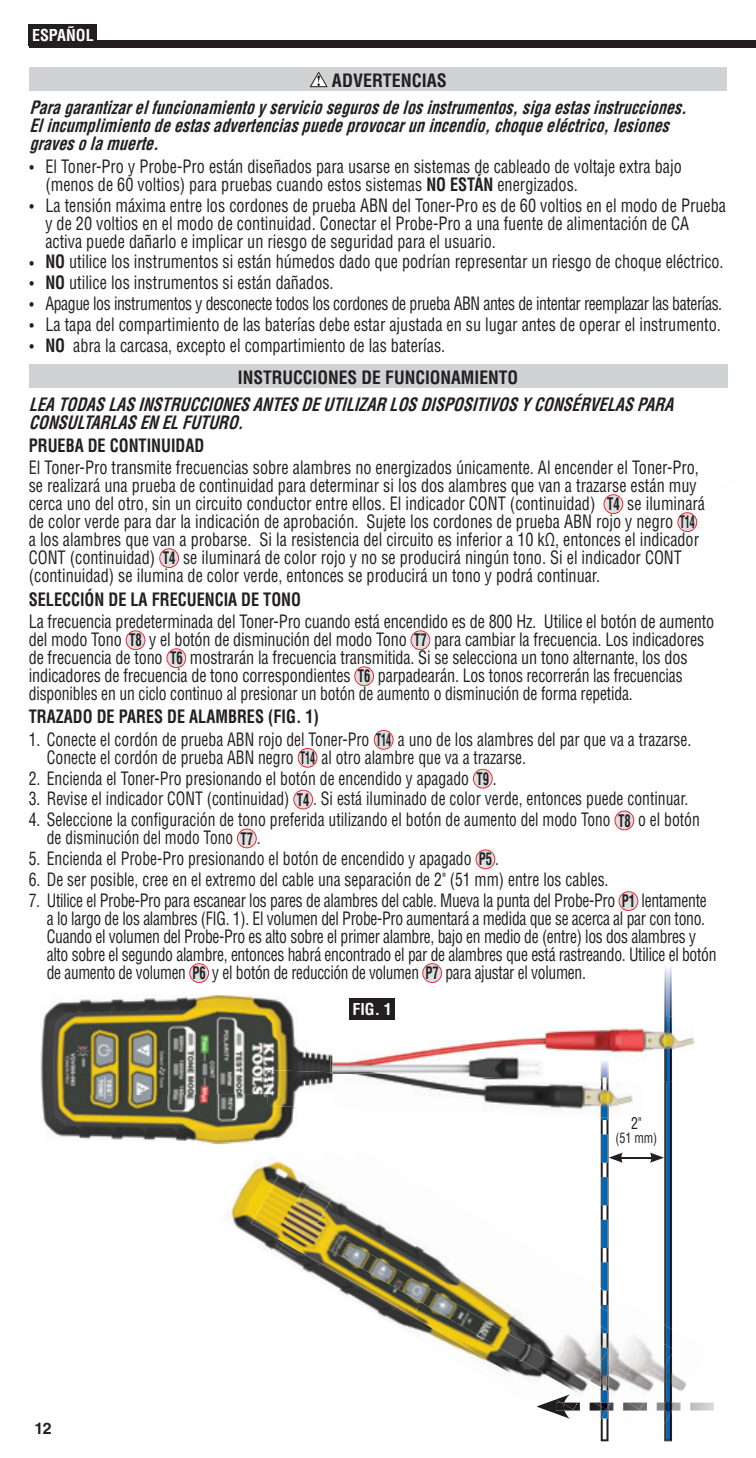
<style>
.page{position:relative;width:756px;height:1458px;background:#fff}
.page>*{position:absolute;margin:0;border:0;box-sizing:border-box;transform-origin:0 0}
.t1{font:condensed 18px/18px "Helvetica LT Std";color:#231f20;scale:.9 1}
.t2{font:condensed 18px/18px "Helvetica LT Std";color:#231f20;scale:.87 1}
.t3{font:condensed 18px/18px "Helvetica LT Std";letter-spacing:-.02em;color:#231f20;scale:.87 1}
.t4{font:italic 700 condensed 18px/18px "Helvetica LT Std";color:#231f20;scale:.9 1}
.t5{font:condensed 18px "Helvetica LT Std";letter-spacing:-.025em;color:#231f20;scale:.88 1}
.t6{font:700 condensed 18px "Helvetica LT Std";color:#231f20;scale:.9 1}
.t7{font:700 condensed 18px "Helvetica LT Std";color:#231f20}
.t8{font:700 condensed 16px "Helvetica LT Std";color:#fff}
.t9{font:700 16px "Helvetica LT Std";color:#231f20}
.t10{font:condensed 16px "Helvetica LT Std";color:#231f20;scale:.87 1}
.t11{font:condensed 14px "Helvetica LT Std";color:#231f20;scale:.87 1}
.s1{font-size:15px}
.s2{font-weight:700}
.s3{font-weight:700;font-size:16.8px}
</style>
<div class="page">
<img style="left:601px;top:1433px;width:7px;height:8px">
<img style="left:519px;top:1028px;width:176px;height:46px">
<img style="left:332px;top:1038px;width:187px;height:34px">
<img style="left:602px;top:1058px;width:6px;height:16px">
<img style="left:332px;top:1074px;width:301px;height:44px">
<img style="left:601px;top:1082px;width:7px;height:36px">
<img style="left:602px;top:1092px;width:6px;height:26px">
<img style="left:332px;top:1072px;width:269px;height:10px">
<img style="left:40px;top:995px;width:291px;height:149px">
<img style="left:331px;top:1054px;width:1px;height:16px">
<img style="left:267px;top:1070px;width:65px;height:38px">
<img style="left:228px;top:1157px;width:57px;height:79px">
<img style="left:674px;top:1374px;width:33px;height:29px">
<img style="left:251px;top:1164px;width:66px;height:112px">
<img style="left:310px;top:1164px;width:7px;height:14px">
<img style="left:284px;top:1178px;width:38px;height:80px">
<img style="left:557px;top:1336px;width:82px;height:59px">
<img style="left:317px;top:1192px;width:273px;height:189px">
<img style="left:677px;top:1403px;width:37px;height:8px">
<img style="left:674px;top:1403px;width:3px;height:8px">
<img style="left:623px;top:1403px;width:16px;height:8px">
<img style="left:628px;top:1403px;width:11px;height:7px">
<img style="left:537px;top:1399px;width:32px;height:19px">
<img style="left:556px;top:1394px;width:14px;height:9px">
<svg style="left:556px;top:1403px;width:24px;height:8px"></svg>
<hr style="left:620px;top:1157px;width:33px;height:2px;background:#231f20">
<svg style="left:590px;top:1118px;width:33px;height:315px"></svg>
<svg style="left:639px;top:966px;width:35px;height:473px"></svg>
<div style="left:349px;top:998px;width:46px;height:22px;background:#231f20"></div>
<div style="left:29px;top:40px;width:727px;height:8px;background:#231f20"></div>
<div style="left:29px;top:24px;width:68px;height:22px;background:#231f20"></div>
<div style="left:29px;top:67px;width:698px;height:24px;background:#d1d2d4"></div>
<svg style="left:310px;top:72px;width:17px;height:15px"></svg>
<div style="left:29px;top:364px;width:698px;height:24px;background:#d1d2d4"></div>
<svg style="left:604px;top:494px;width:19px;height:20px"></svg>
<svg style="left:677px;top:512px;width:20px;height:20px"></svg>
<svg style="left:159px;top:548px;width:20px;height:20px"></svg>
<svg style="left:126px;top:630px;width:19px;height:20px"></svg>
<svg style="left:411px;top:630px;width:19px;height:20px"></svg>
<svg style="left:166px;top:648px;width:20px;height:20px"></svg>
<svg style="left:354px;top:666px;width:20px;height:20px"></svg>
<svg style="left:374px;top:730px;width:20px;height:20px"></svg>
<svg style="left:298px;top:748px;width:19px;height:20px"></svg>
<svg style="left:473px;top:769px;width:20px;height:20px"></svg>
<svg style="left:293px;top:790px;width:20px;height:19px"></svg>
<svg style="left:614px;top:811px;width:20px;height:19px"></svg>
<svg style="left:237px;top:829px;width:20px;height:19px"></svg>
<svg style="left:476px;top:849px;width:19px;height:20px"></svg>
<svg style="left:619px;top:891px;width:19px;height:20px"></svg>
<svg style="left:189px;top:963px;width:20px;height:20px"></svg>
<svg style="left:422px;top:963px;width:20px;height:20px"></svg>
<p class="t8" style="left:32px;top:25px;width:63px">ESPAÑOL</p>
<p class="t7" style="left:332px;top:69px;width:116px">ADVERTENCIAS</p>
<p class="t4" style="left:29px;top:99px;width:738px">Paragarantizarelfuncionamientoyserviciosegurosdelosinstrumentos,sigaestasinstrucciones.<br>Elincumplimientodeestasadvertenciaspuedeprovocarunincendio,choqueeléctrico,lesiones gravesolamuerte.</p>
<p class="t1" style="left:45px;top:157px;width:709px;text-indent:-16px"><span class="s1">•</span> El Toner-Pro y Probe-Pro están diseñados para usarse en sistemas de cableado de voltaje extra bajo (menos de 60 voltios) para pruebas cuando estos sistemas <span class="s2">NO ESTÁN</span> energizados.</p>
<p class="t1" style="left:45px;top:196px;width:758px;text-indent:-16px"><span class="s1">•</span> La tensión máxima entre los cordones de prueba ABN del Toner-Pro es de 60 voltios en el modo de Prueba y de 20 voltios en el modo de continuidad. Conectar el Probe-Pro a una fuente de alimentación de CA activa puede dañarlo e implicar un riesgo de seguridad para el usuario.</p>
<p class="t1" style="left:29px;top:253px;width:773px"><span class="s1">•</span> <span class="s2">NO</span> utilice los instrumentos si están húmedos dado que podrían representar un riesgo de choque eléctrico.</p>
<p class="t1" style="left:29px;top:274px;width:340px"><span class="s1">•</span> <span class="s2">NO</span> utilice los instrumentos si están dañados.</p>
<p class="t5" style="left:29px;top:292px;width:789px"><span class="s1">•</span> Apague los instrumentos y desconecte todos los cordones de prueba ABN antes de intentar reemplazar las baterías.</p>
<p class="t1" style="left:29px;top:315px;width:770px"><span class="s1">•</span> La tapa del compartimiento de las baterías debe estar ajustada en su lugar antes de operar el instrumento.</p>
<p class="t1" style="left:238px;top:329px;width:313px;line-height:32.4px;text-indent:-208px"><span class="s1">•</span> <span class="s2">NO</span> abra la carcasa, excepto el compartimiento de las baterías.<br><span class="s2">INSTRUCCIONES DE FUNCIONAMIENTO</span></p>
<p class="t4" style="left:29px;top:396px;width:724px">LEATODASLASINSTRUCCIONESANTESDEUTILIZARLOSDISPOSITIVOSYCONSÉRVELASPARA<br>CONSULTARLASENELFUTURO.</p>
<p class="t6" style="left:29px;top:434px;width:197px">PRUEBA DE CONTINUIDAD</p>
<p class="t1" style="left:29px;top:458px;width:753px">El Toner-Pro transmite frecuencias sobre alambres no energizados únicamente. Al encender el Toner-Pro, se realizará una prueba de continuidad para determinar si los dos alambres que van a trazarse están muy cerca uno del otro, sin un circuito conductor entre ellos. El indicador CONT (continuidad) <span class="s3">T4</span> se iluminará de color verde para dar la indicación de aprobación. Sujete los cordones de prueba ABN rojo y negro <span class="s3">T14 </span>a los alambres que van a probarse. Si la resistencia del circuito es inferior a 10 kΩ, entonces el indicador CONT (continuidad) <span class="s3">T4</span> se iluminará de color rojo y no se producirá ningún tono. Si el indicador CONT (continuidad) se ilumina de color verde, entonces se producirá un tono y podrá continuar.</p>
<p class="t6" style="left:29px;top:588px;width:304px">SELECCIÓN DE LA FRECUENCIA DE TONO</p>
<p class="t1" style="left:29px;top:612px;width:763px">La frecuencia predeterminada del Toner-Pro cuando está encendido es de 800 Hz. Utilice el botón de aumento del modo Tono <span class="s3">T8</span> y el botón de disminución del modo Tono <span class="s3">T7</span> para cambiar la frecuencia. Los indicadores de frecuencia de tono <span class="s3">T6</span> mostrarán la frecuencia transmitida. Si se selecciona un tono alternante, los dos indicadores de frecuencia de tono correspondientes <span class="s3">T6</span> parpadearán. Los tonos recorrerán las frecuencias disponibles en un ciclo continuo al presionar un botón de aumento o disminución de forma repetida.</p>
<p class="t6" style="left:29px;top:706px;width:324px">TRAZADO DE PARES DE ALAMBRES (FIG. 1)</p>
<p class="t2" style="left:47px;top:730px;width:742px;text-indent:-18px">1. Conecte el cordón de prueba ABN rojo del Toner-Pro <span class="s3">T14</span> a uno de los alambres del par que va a trazarse.<br>Conecte el cordón de prueba ABN negro <span class="s3">T14</span> al otro alambre que va a trazarse.</p>
<p class="t2" style="left:29px;top:769px;width:539px">2. Encienda el Toner-Pro presionando el botón de encendido y apagado <span class="s3">T9</span> .</p>
<p class="t2" style="left:29px;top:790px;width:760px">3. Revise el indicador CONT (continuidad) <span class="s3">T4</span> . Si está iluminado de color verde, entonces puede continuar.</p>
<p class="t2" style="left:47px;top:811px;width:752px;text-indent:-18px">4. Seleccione la configuración de tono preferida utilizando el botón de aumento del modo Tono <span class="s3">T8</span> o el botón de disminución del modo Tono <span class="s3">T7</span> .</p>
<p class="t2" style="left:29px;top:850px;width:542px">5. Encienda el Probe-Pro presionando el botón de encendido y apagado <span class="s3">P5</span> .</p>
<p class="t2" style="left:29px;top:870px;width:668px">6. De ser posible, cree en el extremo del cable una separación de 2" (51 mm) entre los cables.</p>
<p class="t3" style="left:47px;top:891px;width:771px;text-indent:-18px">7. Utilice el Probe-Pro para escanear los pares de alambres del cable. Mueva la punta del Probe-Pro <span class="s3">P1</span> lentamente a lo largo de los alambres (FIG. 1). El volumen del Probe-Pro aumentará a medida que se acerca al par con tono.<br>Cuando el volumen del Probe-Pro es alto sobre el primer alambre, bajo en medio de (entre) los dos alambres y alto sobre el segundo alambre, entonces habrá encontrado el par de alambres que está rastreando. Utilice el botón de aumento de volumen <span class="s3">P6</span> y el botón de reducción de volumen <span class="s3">P7</span> para ajustar el volumen.</p>
<p class="t9" style="left:35px;top:1419px;width:19px">12</p>
<p class="t8" style="left:352px;top:999px;width:41px">FIG. 1</p>
<p class="t10" style="left:631px;top:1114px;width:13px">2"</p>
<p class="t11" style="left:616px;top:1130px;width:49px">(51 mm)</p>
</div>
